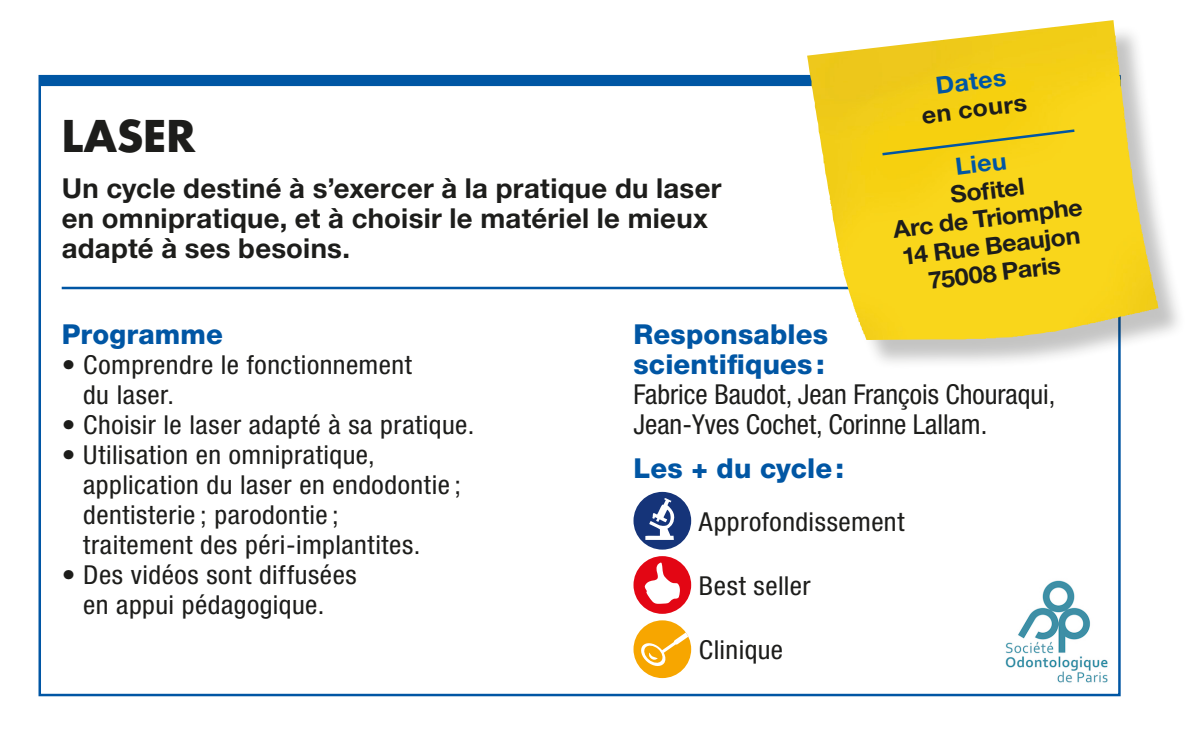
<style>
.page{position:relative;width:1190px;height:740px;background:#fff}
.page>*{position:absolute;margin:0;border:0;box-sizing:border-box;transform-origin:0 0}
.t1{font:700 42.5px "Futura Std";color:#1d1d1b}
.t2{font:700 27.5px/30px "Helvetica Neue LT Std";letter-spacing:.01em;color:#1d1d1b}
.t3{font:condensed 27.5px/30px "Helvetica Neue LT Std";color:#1d1d1b}
.t4{font:800 27.5px/30px "Helvetica Neue LT Std";letter-spacing:.005em;color:#0056a4}
.t5{font:condensed 26px/30px "Helvetica Neue LT Std";letter-spacing:.02em;color:#1d1d1b;scale:1.05 1}
.t6{font:700 23.75px/27.5px "Helvetica Neue LT Std";color:#1d1d1b;text-align:center;scale:1.05 1}
.t7{font:700 23.75px "Helvetica Neue LT Std";color:#0056a4;scale:1.05 1}
</style>
<div class="page">
<div style="left:40px;top:76px;width:1080px;height:10px;background:#0056a4"></div>
<hr style="left:62px;top:286px;width:1058px;height:3px;background:#0056a4">
<div style="left:633px;top:491px;width:58px;height:58px;background:#153479;border-radius:50%"></div>
<svg style="left:645px;top:497px;width:29px;height:42px"></svg>
<div style="left:633px;top:556px;width:58px;height:57px;background:#e30614;border-radius:50%"></div>
<svg style="left:645px;top:562px;width:35px;height:41px"></svg>
<div style="left:633px;top:620px;width:58px;height:57px;background:#f7a600;border-radius:50%"></div>
<svg style="left:639px;top:622px;width:52px;height:45px"></svg>
<div style="left:811px;top:25px;width:375px;height:344px;background:#1d1d1b;opacity:.26"></div>
<img style="left:807px;top:20px;width:351px;height:320px">
<svg style="left:879px;top:128px;width:198px;height:29px;background:#e1c71f"></svg>
<img style="left:1005px;top:580px;width:103px;height:103px">
<h1 class="t1" style="left:62px;top:108px;width:135px">LASER</h1>
<p class="t2" style="left:62px;top:173px;width:661px">Un cycle destiné à s’exercer à la pratique du laser en omnipratique, et à choisir le matériel le mieux adapté à ses besoins.</p>
<p class="t7" style="left:934px;top:71px;width:69px;rotate:-7deg">Dates</p>
<p class="t6" style="left:920px;top:101px;width:102px;rotate:-7deg">en cours</p>
<p class="t7" style="left:953px;top:152px;width:51px;rotate:-7deg">Lieu</p>
<p class="t6" style="left:888px;top:188px;width:183px;rotate:-7deg">Sofi tel<br>Arc de Triomphe<br>14 Rue Beaujon<br>75008 Paris</p>
<p class="t4" style="left:62px;top:319px;width:163px">Programme</p>
<p class="t5" style="left:83px;top:349px;width:315px;text-indent:-21px">• Comprendre le fonctionnement du laser.</p>
<p class="t5" style="left:62px;top:409px;width:394px">• Choisir le laser adapté à sa pratique.</p>
<p class="t5" style="left:83px;top:439px;width:361px;text-indent:-21px">• Utilisation en omnipratique, application du laser en endodontie ; dentisterie ; parodontie ;<br>traitement des péri-implantites.</p>
<p class="t5" style="left:62px;top:559px;width:282px;text-align:center">• Des vidéos sont diffusées en appui pédagogique.</p>
<p class="t4" style="left:633px;top:319px;width:196px">Responsables scientifiques:</p>
<p class="t3" style="left:633px;top:379px;width:423px">Fabrice Baudot, Jean François Chouraqui,<br>Jean-Yves Cochet, Corinne Lallam.</p>
<p class="t4" style="left:633px;top:453px;width:212px">Les + du cycle:</p>
<p class="t5" style="left:699px;top:506px;width:197px">Approfondissement</p>
<p class="t5" style="left:699px;top:570px;width:108px">Best seller</p>
<p class="t5" style="left:699px;top:634px;width:82px">Clinique</p>
</div>
